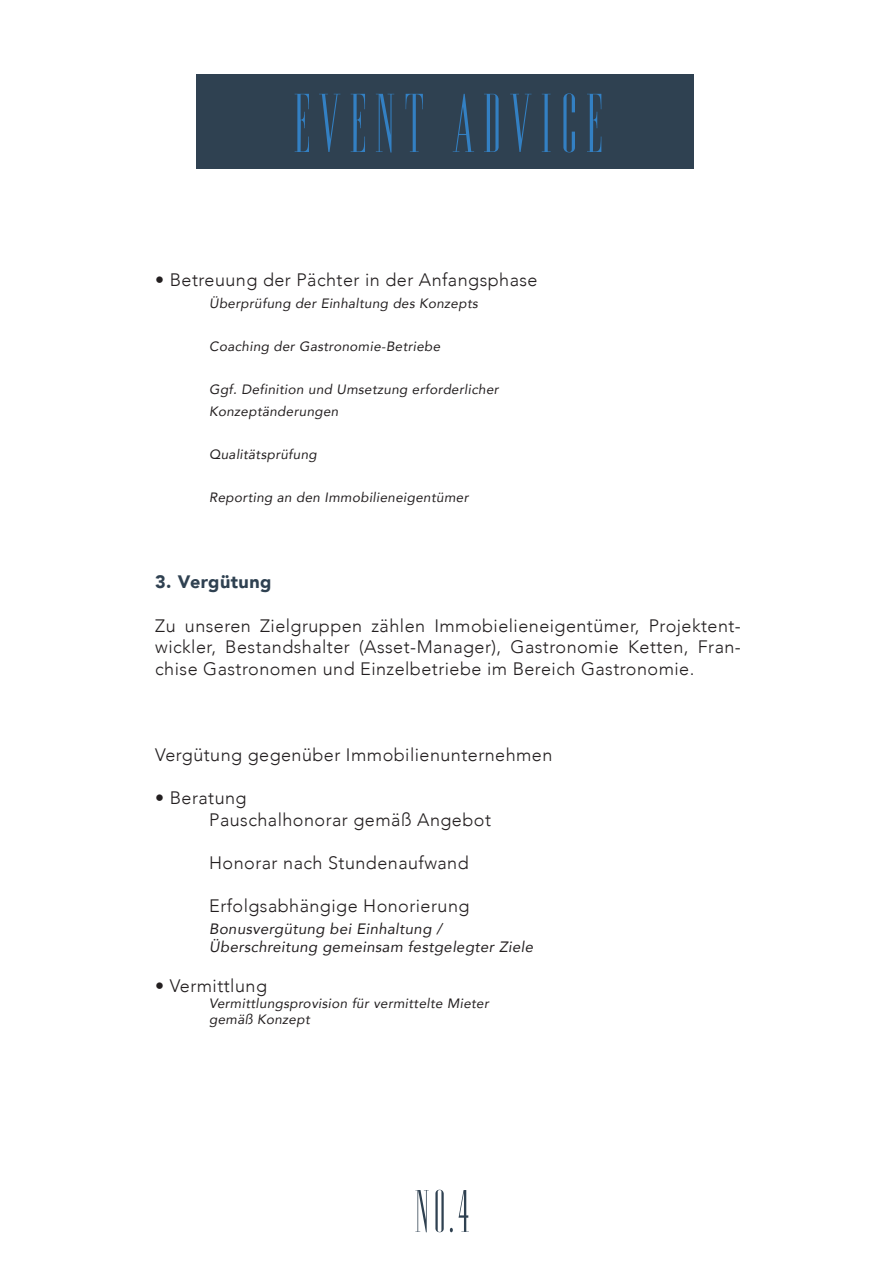
<style>
.page{position:relative;width:893px;height:1263px;background:#fff}
.page>*{position:absolute;margin:0;border:0;box-sizing:border-box;transform-origin:0 0}
.t1{font:75px "Edition";letter-spacing:.115em;color:#3380c3}
.t2{font:54px "Edition";color:#2f4151}
.t3{font:300 18px/21.6px "Avenir";letter-spacing:.025em;color:#231f20;text-align:justify}
.t4{font:900 18px "Avenir";letter-spacing:.025em;color:#2f4151}
.t5{font:italic 15px "Avenir";letter-spacing:.025em;color:#231f20}
.t6{font:italic 13.5px "Avenir";letter-spacing:.025em;color:#231f20}
</style>
<div class="page">
<div style="left:196px;top:74px;width:498px;height:95px;background:#2f4151"></div>
<p class="t1" style="left:293px;top:82px;width:310px">EVENT ADVICE</p>
<p class="t3" style="left:155px;top:269px;width:384px">• Betreuung der Pächter in der Anfangsphase</p>
<p class="t6" style="left:209px;top:295px;width:270px">Überprüfung der Einhaltung des Konzepts</p>
<p class="t6" style="left:209px;top:338px;width:233px">Coaching der Gastronomie-Betriebe</p>
<p class="t6" style="left:209px;top:381px;width:291px">Ggf. Definition und Umsetzung erforderlicher</p>
<p class="t6" style="left:209px;top:403px;width:131px">Konzeptänderungen</p>
<p class="t6" style="left:209px;top:446px;width:109px">Qualitätsprüfung</p>
<p class="t6" style="left:209px;top:489px;width:261px">Reporting an den Immobilieneigentümer</p>
<p class="t4" style="left:155px;top:567px;width:118px">3. Vergütung</p>
<p class="t3" style="left:155px;top:615px;width:587px">Zu unseren Zielgruppen zählen Immobielieneigentümer, Projektent&shy;wickler, Bestandshalter (Asset-Manager), Gastronomie Ketten, Fran&shy;chise Gastronomen und Einzelbetriebe im Bereich Gastronomie.</p>
<p class="t3" style="left:155px;top:744px;width:399px">Vergütung gegenüber Immobilienunternehmen</p>
<p class="t3" style="left:155px;top:787px;width:93px">• Beratung</p>
<p class="t3" style="left:209px;top:809px;width:283px">Pauschalhonorar gemäß Angebot</p>
<p class="t3" style="left:209px;top:852px;width:261px">Honorar nach Stundenaufwand</p>
<p class="t3" style="left:209px;top:895px;width:262px">Erfolgsabhängige Honorierung</p>
<p class="t5" style="left:209px;top:919px;width:234px">Bonusvergütung bei Einhaltung /</p>
<p class="t5" style="left:209px;top:937px;width:325px">Überschreitung gemeinsam festgelegter Ziele</p>
<p class="t3" style="left:155px;top:975px;width:113px">• Vermittlung</p>
<p class="t6" style="left:209px;top:995px;width:281px">Vermittlungsprovision für vermittelte Mieter</p>
<p class="t6" style="left:209px;top:1011px;width:102px">gemäß Konzept</p>
<p class="t2" style="left:415px;top:1182px;width:56px">NO.4</p>
</div>
